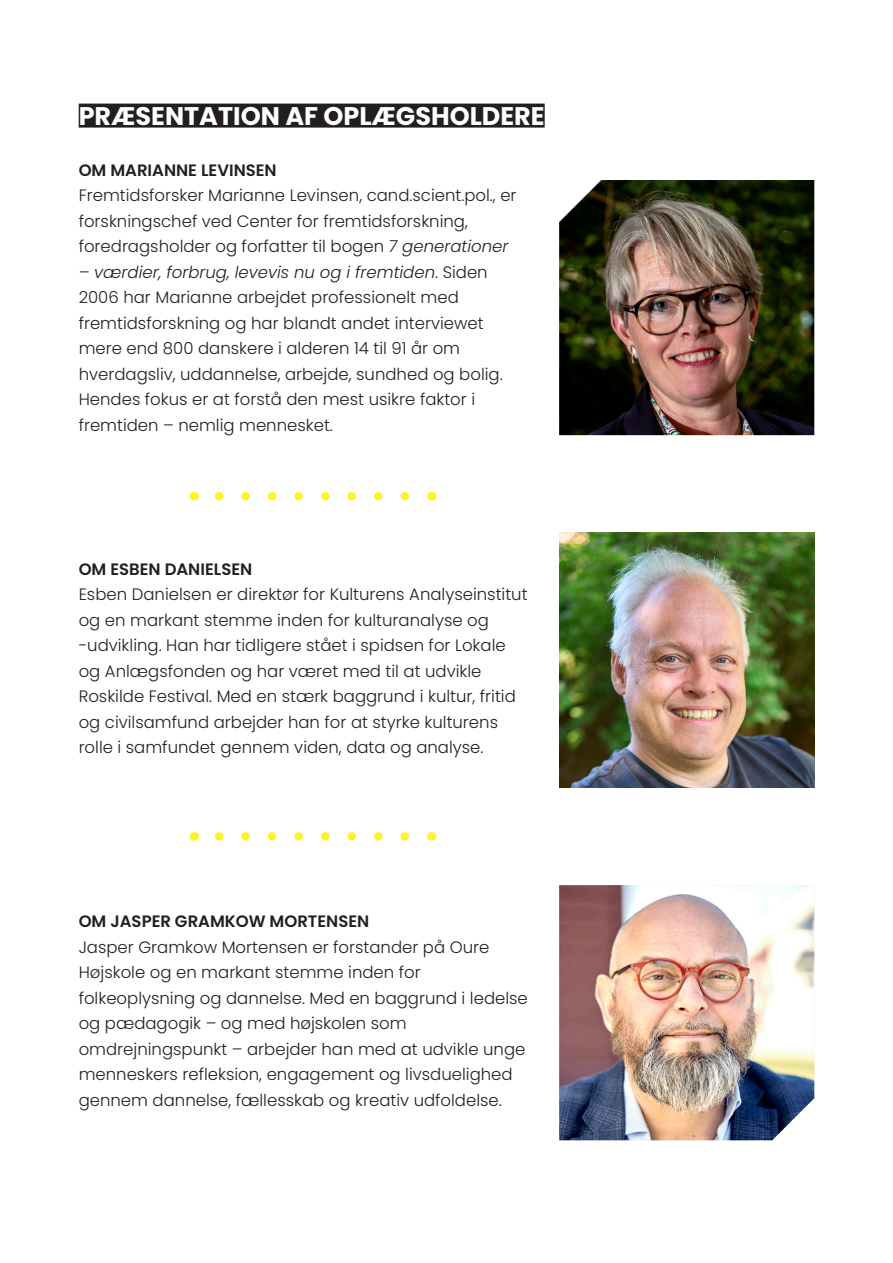
<style>
.page{position:relative;width:893px;height:1263px;background:#fff}
.page>*{position:absolute;margin:0;border:0;box-sizing:border-box;transform-origin:0 0}
.Brødtekst_10pt{font:700 25.5px "Poppins";color:#fff}
.Brødtekst_10pt-2{font:300 16.5px/25.5px "Poppins";color:#231f20}
.Brødtekst_10pt-3{font:600 16.5px "Poppins";color:#231f20}
.s1{font-style:italic}
</style>
<div class="page">
<div style="left:79px;top:104px;width:466px;height:24px;background:#231f20"></div>
<img style="left:559px;top:180px;width:255px;height:255px">
<img style="left:559px;top:533px;width:255px;height:255px">
<img style="left:559px;top:885px;width:255px;height:255px">
<svg style="left:214px;top:832px;width:191px;height:9px"></svg>
<svg style="left:214px;top:492px;width:191px;height:8px"></svg>
<p class="Brødtekst_10pt" style="left:79px;top:101px;width:467px">PRÆSENTATION AF OPLÆGSHOLDERE</p>
<p class="Brødtekst_10pt-3" style="left:79px;top:160px;width:200px">OM MARIANNE LEVINSEN</p>
<p class="Brødtekst_10pt-2" style="left:79px;top:183px;width:439px">Fremtidsforsker Marianne Levinsen, cand.scient.pol., er forskningschef ved Center for fremtidsforskning, foredragsholder og forfatter til bogen <span class="s1">7 generationer</span></p>
<p class="Brødtekst_10pt-2" style="left:79px;top:259px;width:425px"><span class="s1">– værdier, forbrug, levevis nu og i fremtiden</span>. Siden 2006 har Marianne arbejdet professionelt med fremtidsforskning og har blandt andet interviewet mere end 800 danskere i alderen 14 til 91 år om hverdagsliv, uddannelse, arbejde, sundhed og bolig.<br>Hendes fokus er at forstå den mest usikre faktor i fremtiden – nemlig mennesket.</p>
<p class="Brødtekst_10pt-3" style="left:79px;top:559px;width:175px">OM ESBEN DANIELSEN</p>
<p class="Brødtekst_10pt-2" style="left:79px;top:582px;width:450px">Esben Danielsen er direktør for Kulturens Analyseinstitut og en markant stemme inden for kulturanalyse og -udvikling. Han har tidligere stået i spidsen for Lokale og Anlægsfonden og har været med til at udvikle Roskilde Festival. Med en stærk baggrund i kultur, fritid og civilsamfund arbejder han for at styrke kulturens rolle i samfundet gennem viden, data og analyse.</p>
<p class="Brødtekst_10pt-3" style="left:79px;top:912px;width:292px">OM JASPER GRAMKOW MORTENSEN</p>
<p class="Brødtekst_10pt-2" style="left:79px;top:934px;width:451px">Jasper Gramkow Mortensen er forstander på Oure Højskole og en markant stemme inden for folkeoplysning og dannelse. Med en baggrund i ledelse og pædagogik – og med højskolen som omdrejningspunkt – arbejder han med at udvikle unge menneskers refleksion, engagement og livsduelighed gennem dannelse, fællesskab og kreativ udfoldelse.</p>
</div>
